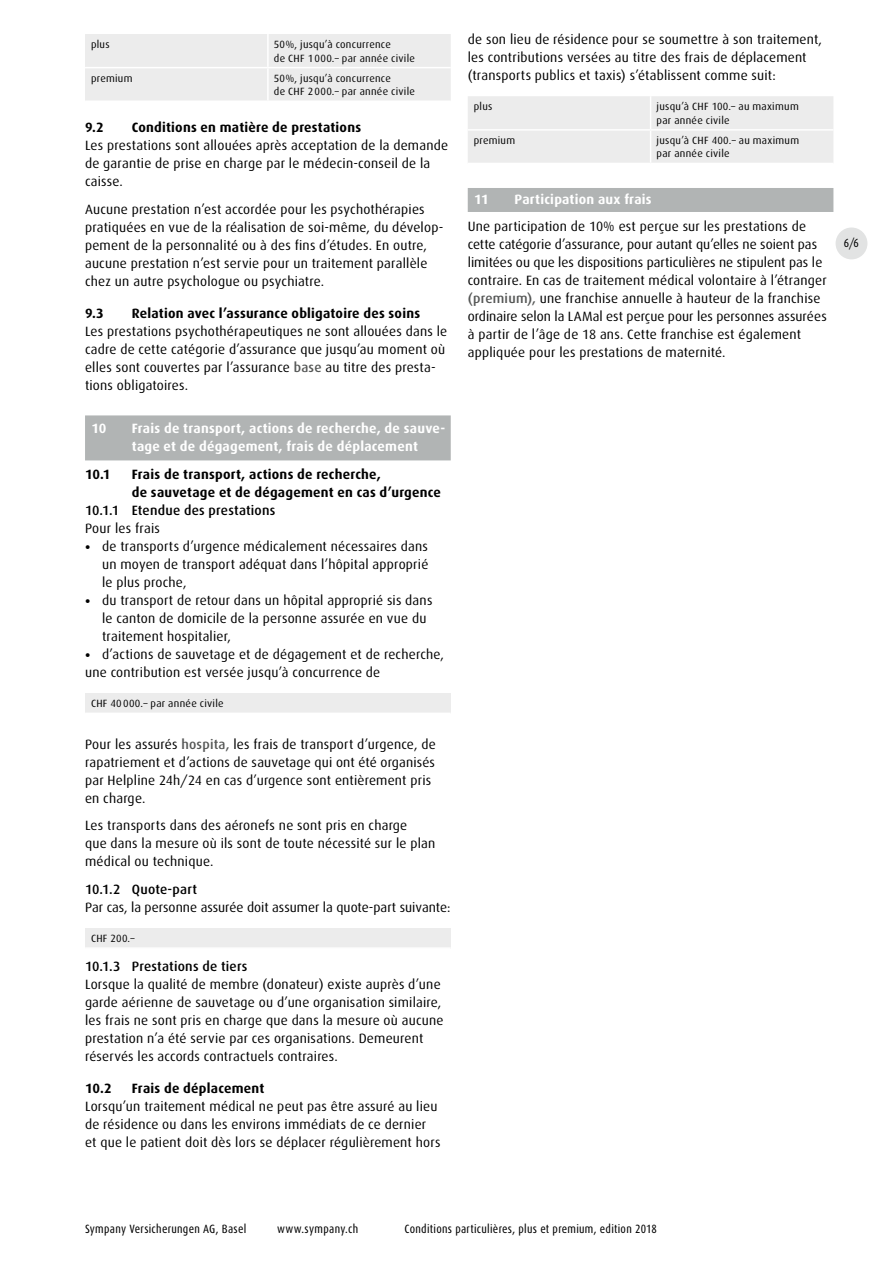
<style>
.page{position:relative;width:893px;height:1263px;background:#fff}
.page>*{position:absolute;margin:0;border:0;box-sizing:border-box;transform-origin:0 0}
.t1{font:13.5px/18px "Dax";letter-spacing:.015em;color:#000}
.t2{font:700 13.5px/18px "Dax";letter-spacing:.02em;color:#000}
.t3{font:700 13.5px/18px "Dax";letter-spacing:.02em;color:#fff}
.t4{font:500 13.5px "Dax";letter-spacing:.015em;color:#000}
.t5{font:12px "Dax Condensed";letter-spacing:.025em;color:#000}
.t6{font:10.5px/13.5px "Dax";letter-spacing:.025em;color:#000}
.s1{font-weight:500;color:#555756}
.s2{font-weight:700}
</style>
<div class="page">
<div style="left:836px;top:227px;width:31px;height:32px;background:#e2e3e3;border-radius:50%"></div>
<div style="left:85px;top:415px;width:366px;height:45px;background:#b1b4b4"></div>
<div style="left:85px;top:34px;width:366px;height:66px;background:#ececec"></div>
<hr style="left:267px;top:34px;width:2px;height:33px;background:#fff">
<hr style="left:85px;top:67px;width:183px;height:1px;background:#fff">
<hr style="left:268px;top:67px;width:183px;height:1px;background:#fff">
<hr style="left:267px;top:68px;width:2px;height:32px;background:#fff">
<div style="left:85px;top:693px;width:366px;height:20px;background:#ececec"></div>
<div style="left:85px;top:928px;width:366px;height:20px;background:#ececec"></div>
<hr style="left:85px;top:947px;width:366px;height:2px;background:#fff">
<div style="left:468px;top:188px;width:365px;height:24px;background:#b1b4b4"></div>
<div style="left:468px;top:96px;width:365px;height:67px;background:#ececec"></div>
<hr style="left:650px;top:96px;width:1px;height:33px;background:#fff">
<hr style="left:468px;top:129px;width:183px;height:2px;background:#fff">
<hr style="left:651px;top:129px;width:182px;height:2px;background:#fff">
<hr style="left:650px;top:131px;width:1px;height:32px;background:#fff">
<p class="t6" style="left:91px;top:38px;width:20px">plus</p>
<p class="t6" style="left:274px;top:38px;width:143px">50%, jusqu’à concurrence<br>de CHF 1000.– par année civile</p>
<p class="t6" style="left:91px;top:71px;width:43px">premium</p>
<p class="t6" style="left:274px;top:71px;width:143px">50%, jusqu’à concurrence<br>de CHF 2000.– par année civile</p>
<p class="t2" style="left:85px;top:119px;width:20px">9.2</p>
<p class="t2" style="left:132px;top:119px;width:231px">Conditions en matière de prestations</p>
<p class="t1" style="left:85px;top:137px;width:365px">Les prestations sont allouées après acceptation de la demande de garantie de prise en charge par le médecin-conseil de la caisse.</p>
<p class="t1" style="left:85px;top:201px;width:360px">Aucune prestation n’est accordée pour les psychothérapies pratiquées en vue de la réalisation de soi-même, du dévelop&shy;pement de la personnalité ou à des fins d’études. En outre, aucune prestation n’est servie pour un traitement parallèle chez un autre psychologue ou psychiatre.</p>
<p class="t2" style="left:85px;top:304px;width:20px">9.3</p>
<p class="t2" style="left:132px;top:304px;width:290px">Relation avec l’assurance obligatoire des soins</p>
<p class="t1" style="left:85px;top:323px;width:364px">Les prestations psychothérapeutiques ne sont allouées dans le cadre de cette catégorie d’assurance que jusqu’au moment où elles sont couvertes par l’assurance <span class="s1">base</span> au titre des presta&shy;tions obligatoires.</p>
<p class="t3" style="left:91px;top:420px;width:16px">10</p>
<p class="t3" style="left:132px;top:420px;width:315px">Frais de transport, actions de recherche, de sauve&shy;tage et de dégagement, frais de déplacement</p>
<p class="t2" style="left:85px;top:466px;width:27px">10.1</p>
<p class="t2" style="left:132px;top:466px;width:311px">Frais de transport, actions de recherche,<br>de sauvetage et de dégagement en cas d’urgence</p>
<p class="t4" style="left:85px;top:503px;width:192px">10.1.1 Etendue des prestations</p>
<p class="t1" style="left:85px;top:520px;width:76px">Pour les frais</p>
<p class="t1" style="left:102px;top:538px;width:328px;text-align:justify;text-indent:-17px"><span class="s2">•</span> de transports d’urgence médicalement nécessaires dans un moyen de transport adéquat dans l’hôpital approprié le plus proche,</p>
<p class="t1" style="left:102px;top:592px;width:332px;text-indent:-17px"><span class="s2">•</span> du transport de retour dans un hôpital approprié sis dans le canton de domicile de la personne assurée en vue du traitement hospitalier,</p>
<p class="t1" style="left:85px;top:646px;width:361px"><span class="s2">•</span> d’actions de sauvetage et de dégagement et de recherche, une contribution est versée jusqu’à concurrence de</p>
<p class="t6" style="left:91px;top:697px;width:134px">CHF 40000.– par année civile</p>
<p class="t1" style="left:85px;top:735px;width:352px">Pour les assurés <span class="s1">hospita,</span> les frais de transport d’urgence, de rapatriement et d’actions de sauvetage qui ont été organisés par Helpline 24h/24 en cas d’urgence sont entièrement pris en charge.</p>
<p class="t1" style="left:85px;top:817px;width:352px">Les transports dans des aéronefs ne sont pris en charge<br>que dans la mesure où ils sont de toute nécessité sur le plan médical ou technique.</p>
<p class="t4" style="left:85px;top:882px;width:114px">10.1.2 Quote-part</p>
<p class="t1" style="left:85px;top:899px;width:367px">Par cas, la personne assurée doit assumer la quote-part suivante:</p>
<p class="t6" style="left:91px;top:932px;width:45px">CHF 200.–</p>
<p class="t4" style="left:85px;top:958px;width:164px">10.1.3 Prestations de tiers</p>
<p class="t1" style="left:85px;top:975px;width:360px">Lorsque la qualité de membre (donateur) existe auprès d’une garde aérienne de sauvetage ou d’une organisation similaire, les frais ne sont pris en charge que dans la mesure où aucune prestation n’a été servie par ces organisations. Demeurent réservés les accords contractuels contraires.</p>
<p class="t2" style="left:85px;top:1079px;width:28px">10.2</p>
<p class="t2" style="left:132px;top:1079px;width:134px">Frais de déplacement</p>
<p class="t1" style="left:85px;top:1097px;width:357px">Lorsqu’un traitement médical ne peut pas être assuré au lieu de résidence ou dans les environs immédiats de ce dernier et que le patient doit dès lors se déplacer régulièrement hors</p>
<p class="t1" style="left:468px;top:31px;width:356px">de son lieu de résidence pour se soumettre à son traitement, les contributions versées au titre des frais de déplacement (transports publics et taxis) s’établissent comme suit:</p>
<p class="t6" style="left:474px;top:100px;width:20px">plus</p>
<p class="t6" style="left:657px;top:100px;width:144px">jusqu’à CHF 100.– au maximum par année civile</p>
<p class="t6" style="left:474px;top:134px;width:43px">premium</p>
<p class="t6" style="left:657px;top:134px;width:144px">jusqu’à CHF 400.– au maximum par année civile</p>
<p class="t3" style="left:474px;top:191px;width:16px">11</p>
<p class="t3" style="left:514px;top:191px;width:139px">Participation aux frais</p>
<p class="t1" style="left:468px;top:217px;width:361px">Une participation de 10% est perçue sur les prestations de cette catégorie d’assurance, pour autant qu’elles ne soient pas limitées ou que les dispositions particulières ne stipulent pas le contraire. En cas de traitement médical volontaire à l’étranger <span class="s1">(premium),</span> une franchise annuelle à hauteur de la franchise ordinaire selon la LAMal est perçue pour les personnes assurées à partir de l’âge de 18 ans. Cette franchise est également appliquée pour les prestations de maternité.</p>
<p class="t5" style="left:844px;top:237px;width:17px">6/6</p>
<p class="t5" style="left:85px;top:1222px;width:163px">Sympany Versicherungen AG, Basel</p>
<p class="t5" style="left:277px;top:1222px;width:83px">www.sympany.ch</p>
<p class="t5" style="left:405px;top:1222px;width:254px">Conditions particulières, plus et premium, edition 2018</p>
</div>
